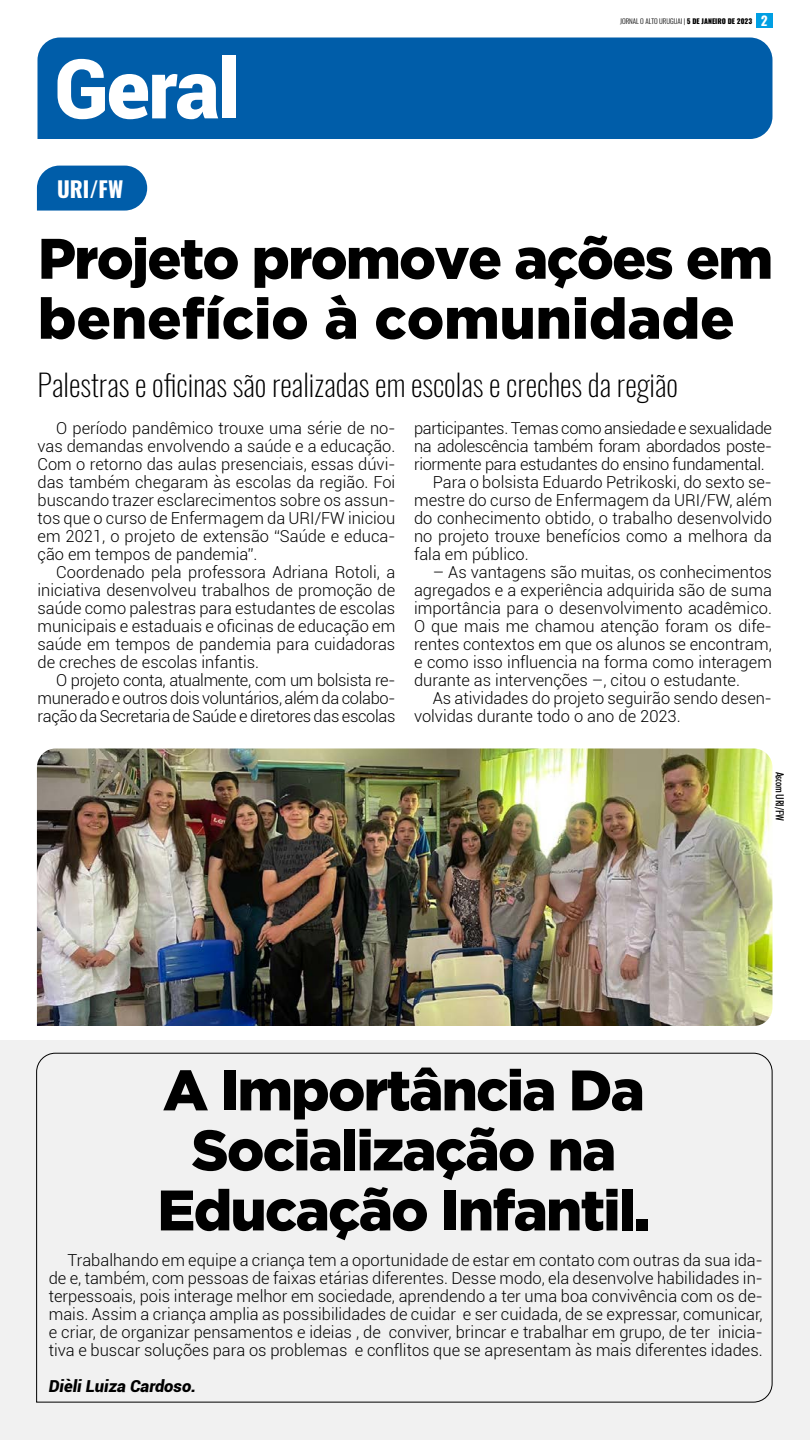
<style>
.page{position:relative;width:810px;height:1440px;background:#fff}
.page>*{position:absolute;margin:0;border:0;box-sizing:border-box;transform-origin:0 0}
.t1{font:900 82.5px "Roboto";letter-spacing:-.02em;color:#fff}
.t2{font:900 57px/60px "Gotham";letter-spacing:-.03em;color:#000}
.t3{font:200 30px "Oswald";color:#000}
.t4{font:700 21.75px "Oswald";color:#fff}
.t5{font:300 16.5px/18px "Roboto";color:#000;text-align:justify}
.t6{font:300 16.5px "Roboto";letter-spacing:-.02em;color:#000}
.t7{font:italic 900 16.5px "Roboto";color:#000}
.t8{font:500 condensed 11.25px "Futura BT";letter-spacing:-.02em;color:#000}
.t9{font:300 6.98px "Oswald";color:#000}
.s1{font-weight:800}
.s2{font-weight:700;font-size:12.9px;color:#fff}
</style>
<div class="page">
<div style="left:756px;top:13px;width:16px;height:14px;background:#009fe3"></div>
<div style="left:38px;top:38px;width:734px;height:101px;background:#005da9"></div>
<img style="left:37px;top:748px;width:735px;height:278px">
<svg style="left:37px;top:166px;width:110px;height:45px;background:#1268af"></svg>
<div style="left:0;top:1040px;width:810px;height:400px;background:#f1f1f1"></div>
<svg style="left:36px;top:1052px;width:737px;height:351px"></svg>
<h1 class="t1" style="left:54px;top:31px;width:188px">Geral</h1>
<h3 class="t4" style="left:57px;top:174px;width:68px">URI/FW</h3>
<p class="t9" style="left:620px;top:16px;width:149px">JORNAL O ALTO URUGUAI | <span class="s1">5 DE JANEIRO DE 2023</span> <span class="s2">2</span></p>
<h2 class="t2" style="left:38px;top:227px;width:737px">Projeto promove ações em benefício à comunidade</h2>
<h3 class="t3" style="left:38px;top:365px;width:642px">Palestras e oficinas são realizadas em escolas e creches da região</h3>
<p class="t5" style="left:38px;top:418px;width:359px;text-indent:19px">O período pandêmico trouxe uma série de no&shy;vas demandas envolvendo a saúde e a educação.<br>Com o retorno das aulas presenciais, essas dúvi&shy;das também chegaram às escolas da região. Foi buscando trazer esclarecimentos sobre os assun&shy;tos que o curso de Enfermagem da URI/FW iniciou em 2021, o projeto de extensão “Saúde e educa&shy;ção em tempos de pandemia”.</p>
<p class="t5" style="left:38px;top:562px;width:359px;text-indent:19px">Coordenado pela professora Adriana Rotoli, a iniciativa desenvolveu trabalhos de promoção de saúde como palestras para estudantes de escolas municipais e estaduais e oficinas de educação em saúde em tempos de pandemia para cuidadoras de creches de escolas infantis.</p>
<p class="t5" style="left:38px;top:670px;width:359px;text-indent:19px">O projeto conta, atualmente, com um bolsista re&shy;munerado e outros dois voluntários, além da colabo&shy;ração da Secretaria de Saúde e diretores das escolas</p>
<p class="t6" style="left:414px;top:416px;width:359px">participantes. Temas como ansiedade e sexualidade</p>
<p class="t6" style="left:414px;top:434px;width:359px">na adolescência também foram abordados poste-</p>
<p class="t6" style="left:414px;top:452px;width:352px">riormente para estudantes do ensino fundamental.</p>
<p class="t5" style="left:433px;top:472px;width:341px">Para o bolsista Eduardo Petrikoski, do sexto se-</p>
<p class="t5" style="left:414px;top:490px;width:359px">mestre do curso de Enfermagem da URI/FW, além</p>
<p class="t5" style="left:414px;top:508px;width:359px">do conhecimento obtido, o trabalho desenvolvido</p>
<p class="t5" style="left:414px;top:526px;width:359px">no projeto trouxe benefícios como a melhora da</p>
<p class="t5" style="left:414px;top:544px;width:116px">fala em público.</p>
<p class="t5" style="left:414px;top:562px;width:359px;text-indent:19px">– As vantagens são muitas, os conhecimentos agregados e a experiência adquirida são de suma importância para o desenvolvimento acadêmico.<br>O que mais me chamou atenção foram os dife&shy;rentes contextos em que os alunos se encontram, e como isso influencia na forma como interagem durante as intervenções –, citou o estudante.</p>
<p class="t5" style="left:414px;top:688px;width:359px;text-indent:19px">As atividades do projeto seguirão sendo desen&shy;volvidas durante todo o ano de 2023.</p>
<p class="t8" style="left:787px;top:772px;width:50px;rotate:90deg">Ascom URI/FW</p>
<h2 class="t2" style="left:157px;top:1059px;width:494px;text-align:center">A Importância Da<br>Socialização na<br>Educação Infantil.</h2>
<p class="t5" style="left:49px;top:1250px;width:715px;text-indent:19px">Trabalhando em equipe a criança tem a oportunidade de estar em contato com outras da sua ida&shy;de e, também, com pessoas de faixas etárias diferentes. Desse modo, ela desenvolve habilidades in&shy;terpessoais, pois interage melhor em sociedade, aprendendo a ter uma boa convivência com os de&shy;mais. Assim a criança amplia as possibilidades de cuidar e ser cuidada, de se expressar, comunicar, e criar, de organizar pensamentos e ideias , de conviver, brincar e trabalhar em grupo, de ter inicia&shy;tiva e buscar soluções para os problemas e conflitos que se apresentam às mais diferentes idades.</p>
<p class="t7" style="left:49px;top:1374px;width:149px">Dièli Luiza Cardoso.</p>
</div>
